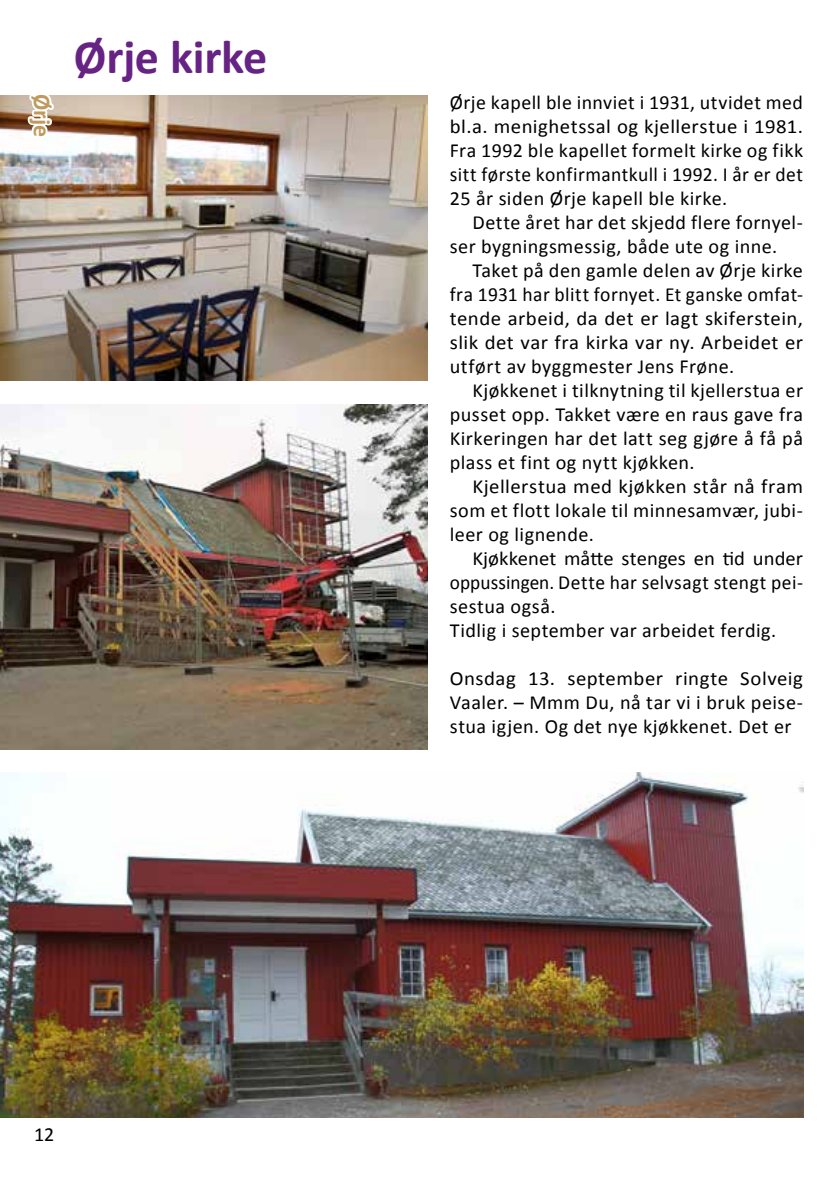
<style>
.page{position:relative;width:840px;height:1191px;background:#fff}
.page>*{position:absolute;margin:0;border:0;box-sizing:border-box;transform-origin:0 0}
.t1{font:700 48px "Calibri";letter-spacing:-.005em;color:#662383}
.t2{font:700 24px "Calibri";color:#c09a5d}
.t3{font:20px/24px "Calibri";letter-spacing:.02em;color:#000;text-align:justify}
.t4{font:20px/24px "Calibri";letter-spacing:.02em;color:#000;text-align:justify;scale:1.04 1}
</style>
<div class="page">
<img style="left:0;top:773px;width:802px;height:344px">
<img style="left:0;top:95px;width:427px;height:286px">
<img style="left:0;top:405px;width:427px;height:344px">
<svg style="left:26px;top:95px;width:30px;height:46px"></svg>
<p class="t2" style="left:57px;top:94px;width:44px;rotate:90deg">Ørje</p>
<h1 class="t1" style="left:74px;top:26px;width:195px">Ørje kirke</h1>
<p class="t3" style="left:34px;top:1122px;width:22px">12</p>
<p class="t3" style="left:449px;top:90px;width:354px">Ørje kapell ble innviet i 1931, utvidet med bl.a. menighetssal og kjellerstue i 1981.<br>Fra 1992 ble kapellet formelt kirke og fikk sitt første konfirmantkull i 1992. I år er det 25 år siden Ørje kapell ble kirke.</p>
<p class="t3" style="left:449px;top:210px;width:354px;text-indent:23px">Dette året har det skjedd flere fornyel&shy;ser bygningsmessig, både ute og inne.</p>
<p class="t3" style="left:449px;top:258px;width:354px;text-indent:23px">Taket på den gamle delen av Ørje kirke fra 1931 har blitt fornyet. Et ganske omfat&shy;tende arbeid, da det er lagt skiferstein, slik det var fra kirka var ny. Arbeidet er utført av byggmester Jens Frøne.</p>
<p class="t3" style="left:449px;top:378px;width:354px;text-indent:23px">Kjøkkenet i tilknytning til kjellerstua er pusset opp. Takket være en raus gave fra Kirkeringen har det latt seg gjøre å få på plass et fint og nytt kjøkken.</p>
<p class="t4" style="left:449px;top:474px;width:341px;text-indent:23px">Kjellerstua med kjøkken står nå fram som et flott lokale til minnesamvær, jubi&shy;leer og lignende.</p>
<p class="t3" style="left:449px;top:546px;width:354px;text-align:left;text-indent:23px">Kjøkkenet måtte stenges en tid under oppussingen. Dette har selvsagt stengt pei&shy;sestua også.<br>Tidlig i september var arbeidet ferdig.</p>
<p class="t4" style="left:449px;top:666px;width:341px">Onsdag 13. september ringte Solveig Vaaler. – Mmm Du, nå tar vi i bruk peise&shy;stua igjen. Og det nye kjøkkenet. Det er</p>
</div>
